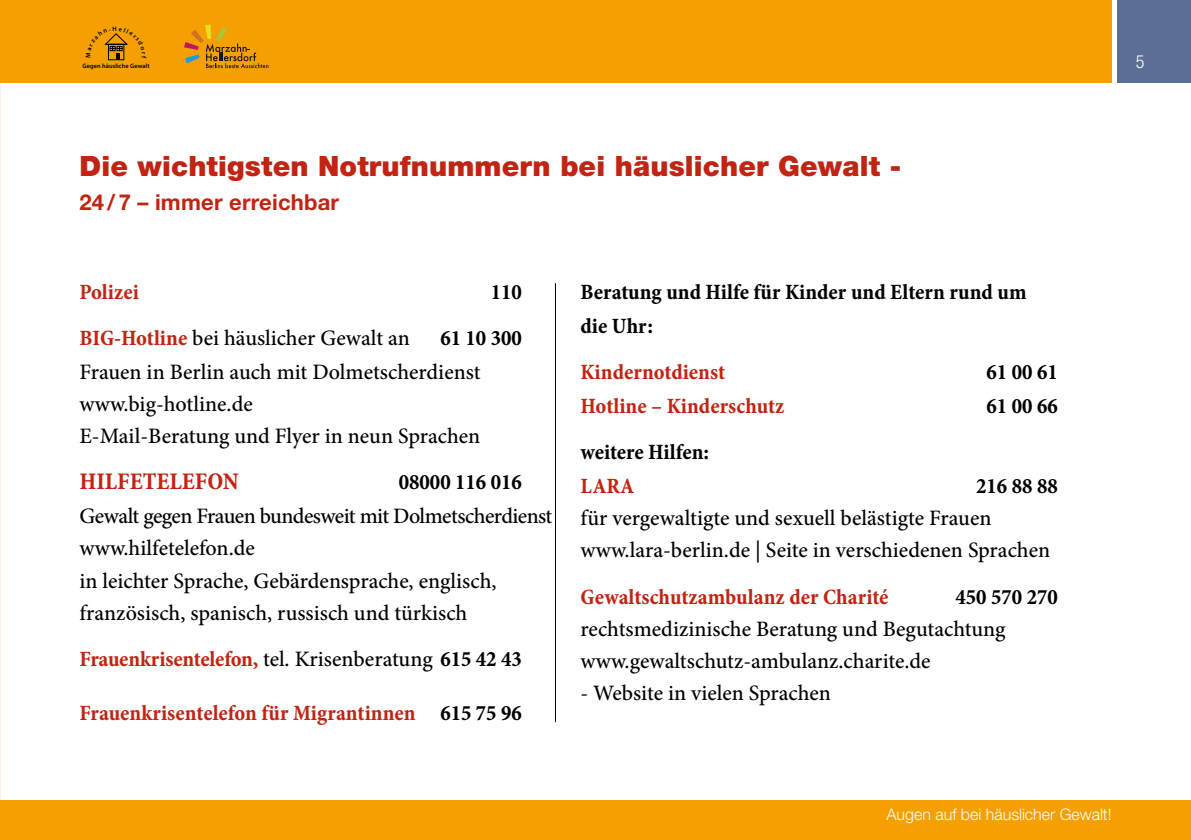
<style>
.page{position:relative;width:1191px;height:840px;background:#fff}
.page>*{position:absolute;margin:0;border:0;box-sizing:border-box;transform-origin:0 0}
.t1{font:900 28px "Helvetica Neue LT Std";letter-spacing:.005em;color:#c12412}
.t2{font:24px "Minion Pro Bold Cn Capt";color:#c12412}
.t3{font:500 22px/32px "Minion Pro";color:#000}
.t4{font:22px "Minion Pro Bold Cn Capt";color:#c12412}
.t5{font:22px/34px "Minion Pro Bold Cn Capt";color:#000}
.t6{font:700 22px "Helvetica Neue LT Std";letter-spacing:.01em;color:#c12412}
.t7{font:300 condensed 18px "Helvetica Neue LT Std";color:#fff}
.t8{font:300 16px "Helvetica Neue LT Std";color:#fff}
.t9{font:600 6.4px "Myriad Pro";letter-spacing:.005em;color:#000}
.s1{font-family:"Minion Pro Bold Cn Capt";font-weight:400;color:#c12412}
.s2{font-family:"Minion Pro";font-weight:500;color:#000}
.s3{color:#000}
</style>
<div class="page">
<div style="left:0;top:799px;width:1191px;height:40px;background:#f69f00"></div>
<div style="left:1117px;top:0;width:74px;height:82px;background:#5b6f96"></div>
<div style="left:0;top:0;width:1111px;height:82px;background:#f69f00"></div>
<svg style="left:184px;top:25px;width:84px;height:43px"></svg>
<hr style="left:555px;top:283px;width:1px;height:438px;background:#000">
<svg style="left:104px;top:33px;width:24px;height:28px"></svg>
<p class="t9" style="left:83px;top:62px;width:69px">Gegen häusliche Gewalt</p>
<p class="t7" style="left:1135px;top:51px;width:10px">5</p>
<p class="t1" style="left:79px;top:149px;width:823px">Die wichtigsten Notrufnummern bei häuslicher Gewalt -</p>
<p class="t6" style="left:79px;top:188px;width:261px">24 / 7 – immer erreichbar</p>
<p class="t4" style="left:79px;top:276px;width:61px">Polizei</p>
<p class="t5" style="left:491px;top:275px;width:33px">110</p>
<p class="t3" style="left:79px;top:322px;width:332px"><span class="s1">BIG-Hotline</span> bei häuslicher Gewalt an</p>
<p class="t5" style="left:440px;top:321px;width:83px">61 10 300</p>
<p class="t3" style="left:79px;top:356px;width:403px">Frauen in Berlin auch mit Dolmetscherdienst www.big-hotline.de<br>E-Mail-Beratung und Flyer in neun Sprachen</p>
<p class="t2" style="left:79px;top:464px;width:161px">HILFETELEFON</p>
<p class="t5" style="left:399px;top:465px;width:124px">08000 116 016</p>
<p class="t3" style="left:79px;top:500px;width:474px">Gewalt gegen Frauen bundesweit mit Dolmetscherdienst www.hilfetelefon.de<br>in leichter Sprache, Gebärdensprache, englisch, französisch, spanisch, russisch und türkisch</p>
<p class="t4" style="left:79px;top:642px;width:444px">Frauenkrisentelefon, <span class="s2">tel. Krisenberatung</span> <span class="s3">615 42 43</span></p>
<p class="t4" style="left:79px;top:696px;width:444px">Frauenkrisentelefon für Migrantinnen <span class="s3">615 75 96</span></p>
<p class="t5" style="left:580px;top:275px;width:447px">Beratung und Hilfe für Kinder und Eltern rund um die Uhr:</p>
<p class="t4" style="left:580px;top:356px;width:146px">Kindernotdienst</p>
<p class="t5" style="left:986px;top:355px;width:73px">61 00 61</p>
<p class="t4" style="left:580px;top:390px;width:205px">Hotline – Kinderschutz</p>
<p class="t5" style="left:986px;top:389px;width:73px">61 00 66</p>
<p class="t5" style="left:580px;top:435px;width:130px">weitere Hilfen:</p>
<p class="t4" style="left:580px;top:470px;width:55px">LARA</p>
<p class="t5" style="left:976px;top:469px;width:83px">216 88 88</p>
<p class="t3" style="left:580px;top:502px;width:471px">für vergewaltigte und sexuell belästigte Frauen www.lara-berlin.de | Seite in verschiedenen Sprachen</p>
<p class="t4" style="left:580px;top:580px;width:309px">Gewaltschutzambulanz der Charité</p>
<p class="t5" style="left:955px;top:579px;width:104px">450 570 270</p>
<p class="t3" style="left:580px;top:612px;width:426px">rechtsmedizinische Beratung und Begutachtung www.gewaltschutz-ambulanz.charite.de</p>
<p class="t3" style="left:580px;top:676px;width:252px">- Website in vielen Sprachen</p>
<p class="t8" style="left:886px;top:803px;width:226px">Augen auf bei häuslicher Gewalt!</p>
</div>
